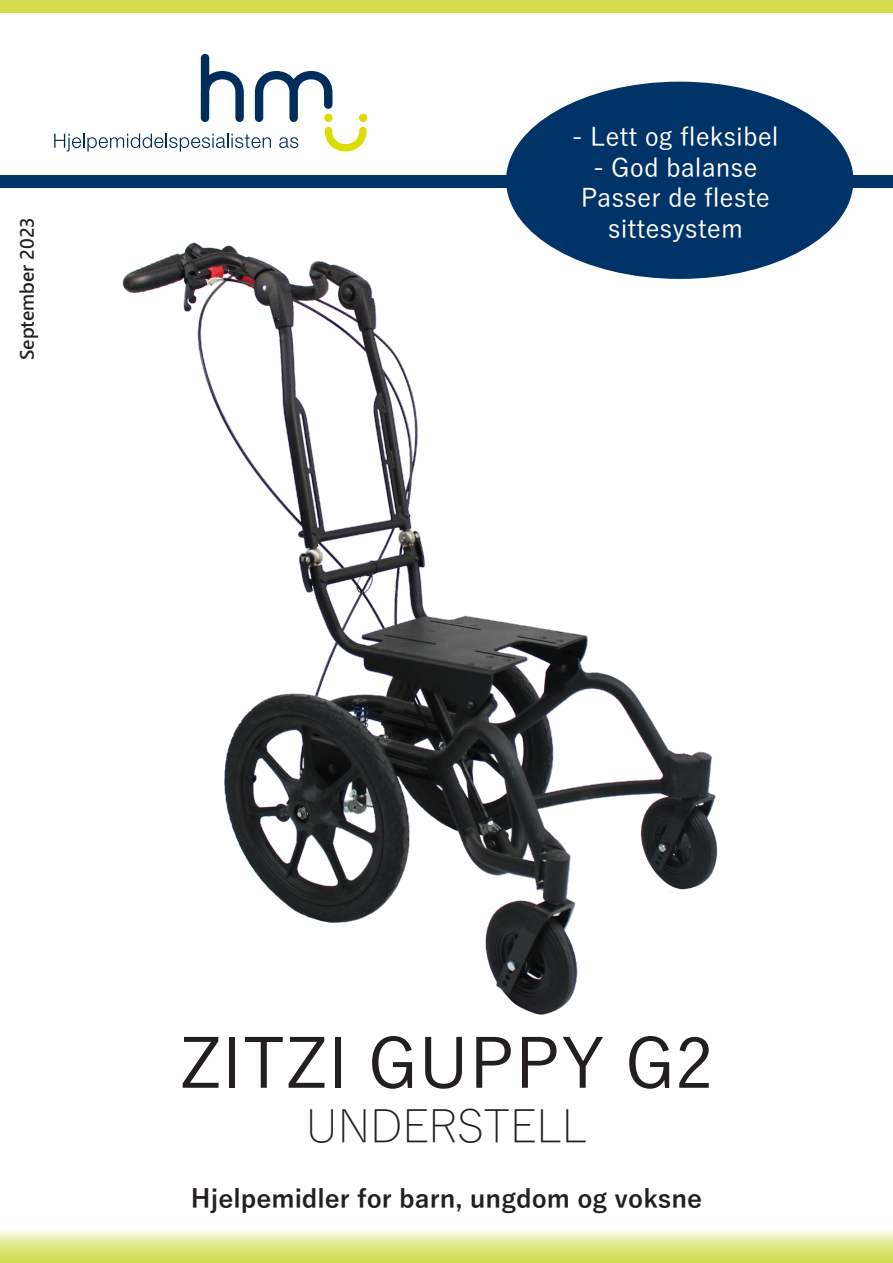
<style>
.page{position:relative;width:893px;height:1263px;background:#fff}
.page>*{position:absolute;margin:0;border:0;box-sizing:border-box;transform-origin:0 0}
.t1{font:500 69px "Yu Gothic";color:#231f20}
.t2{font:300 45px "Yu Gothic";color:#231f20}
.t3{font:500 25.5px "Yu Gothic";color:#fff}
.t4{font:700 25.5px "Yu Gothic";color:#231f20}
.t5{font:18px "Microsoft Jheng Hei UI Bold";color:#231f20}
</style>
<div class="page">
<div style="left:0;top:0;width:893px;height:13px;background:#d4dd4c"></div>
<div style="left:0;top:175px;width:893px;height:13px;background:#003367"></div>
<svg style="left:54px;top:54px;width:313px;height:98px"></svg>
<div style="left:359px;top:114px;width:8px;height:8px;background:#dbdc00;border-radius:50%"></div>
<div style="left:324px;top:114px;width:8px;height:8px;background:#dbdc00;border-radius:50%"></div>
<svg style="left:0;top:1231px;width:893px;height:32px;background:#dfe98d"></svg>
<div style="left:506px;top:82px;width:347px;height:197px;background:#003367;border-radius:50%"></div>
<img style="left:122px;top:209px;width:723px;height:806px">
<p class="t5" style="left:16px;top:360px;width:145px;rotate:-90deg">September 2023</p>
<p class="t3" style="left:572px;top:113px;width:208px">- Lett og fleksibel</p>
<p class="t3" style="left:593px;top:144px;width:166px">- God balanse</p>
<p class="t3" style="left:581px;top:174px;width:190px">Passer de fleste</p>
<p class="t3" style="left:608px;top:205px;width:137px">sittesystem</p>
<p class="t1" style="left:180px;top:1000px;width:535px">ZITZI GUPPY G2</p>
<p class="t2" style="left:306px;top:1084px;width:283px">UNDERSTELL</p>
<p class="t4" style="left:191px;top:1184px;width:513px">Hjelpemidler for barn, ungdom og voksne</p>
</div>
